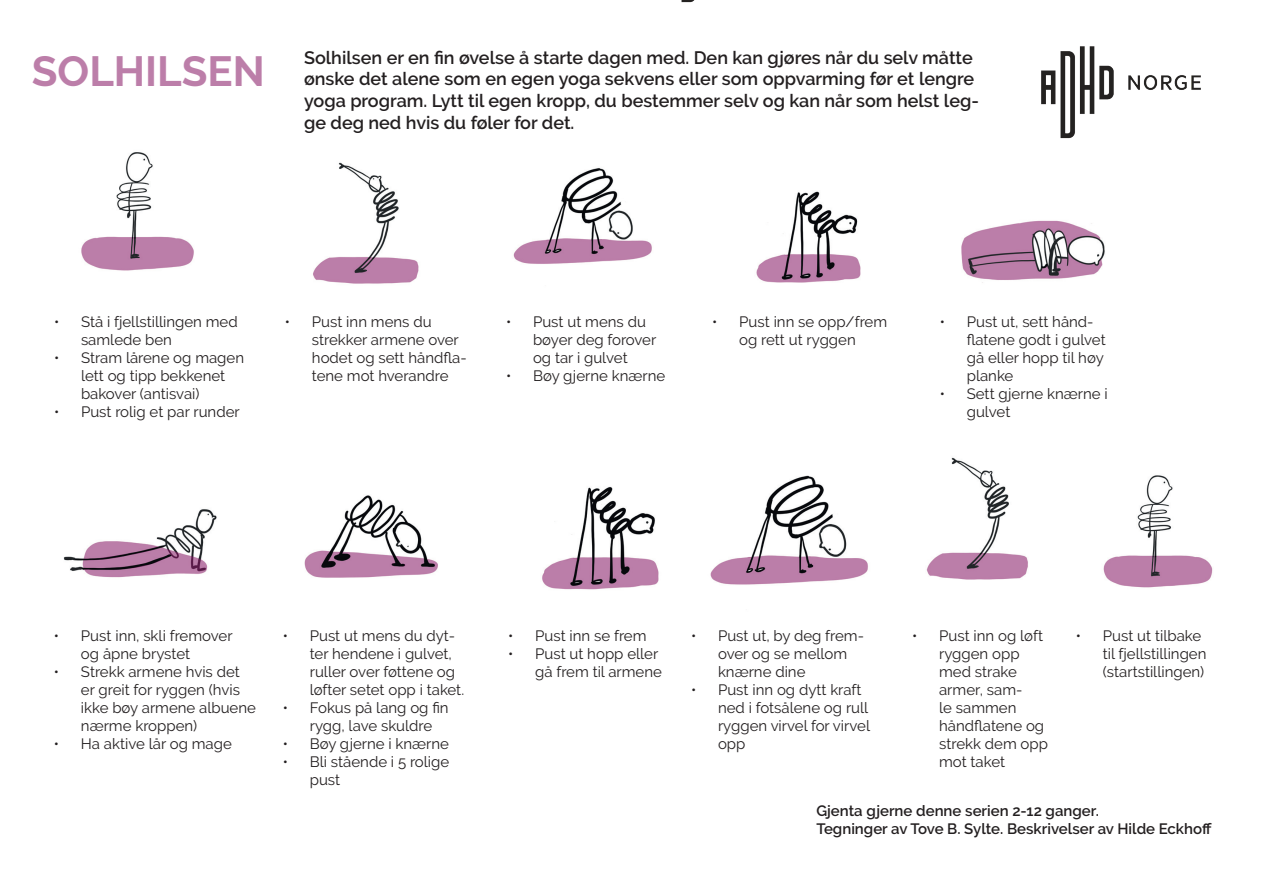
<style>
.page{position:relative;width:1263px;height:893px;background:#fff}
.page>*{position:absolute;margin:0;border:0;box-sizing:border-box;transform-origin:0 0}
.t1{font:700 42px "Raleway";color:#bc7ea9}
.t2{font:600 18px/21.6px "Raleway";color:#231f20}
.t3{font:15px/18px "Raleway";color:#231f20}
.t4{font:600 15px/18px "Raleway";color:#231f20}
</style>
<div class="page">
<img style="left:81px;top:152px;width:113px;height:119px">
<img style="left:681px;top:0;width:14px;height:3px">
<img style="left:313px;top:162px;width:106px;height:122px">
<img style="left:513px;top:168px;width:139px;height:96px">
<img style="left:756px;top:191px;width:105px;height:92px">
<img style="left:961px;top:220px;width:144px;height:63px">
<img style="left:63px;top:509px;width:154px;height:69px">
<img style="left:304px;top:495px;width:134px;height:83px">
<img style="left:542px;top:487px;width:117px;height:103px">
<img style="left:710px;top:475px;width:158px;height:110px">
<img style="left:926px;top:457px;width:102px;height:123px">
<img style="left:1103px;top:475px;width:110px;height:113px">
<img style="left:1041px;top:46px;width:160px;height:93px">
<h1 class="t1" style="left:32px;top:47px;width:234px">SOLHILSEN</h1>
<p class="t2" style="left:304px;top:47px;width:676px">Solhilsen er en fin øvelse å starte dagen med. Den kan gjøres når du selv måtte ønske det alene som en egen yoga sekvens eller som oppvarming før et lengre yoga program. Lytt til egen kropp, du bestemmer selv og kan når som helst leg&shy;ge deg ned hvis du føler for det.</p>
<p class="t3" style="left:81px;top:312px;width:158px;text-indent:-27px">• Stå i fjellstillingen med samlede ben</p>
<p class="t3" style="left:81px;top:348px;width:165px;text-indent:-27px">• Stram lårene og magen lett og tipp bekkenet bakover (antisvai)</p>
<p class="t3" style="left:54px;top:402px;width:187px">• Pust rolig et par runder</p>
<p class="t3" style="left:312px;top:312px;width:156px;text-indent:-27px">• Pust inn mens du strekker armene over hodet og sett håndfla&shy;tene mot hverandre</p>
<p class="t3" style="left:533px;top:312px;width:125px;text-indent:-27px">• Pust ut mens du bøyer deg forover og tar i gulvet</p>
<p class="t3" style="left:506px;top:366px;width:161px">• Bøy gjerne knærne</p>
<p class="t3" style="left:712px;top:312px;width:176px;text-align:center">• Pust inn se opp/frem og rett ut ryggen</p>
<p class="t3" style="left:967px;top:312px;width:140px;text-indent:-27px">• Pust ut, sett hånd&shy;flatene godt i gulvet gå eller hopp til høy planke</p>
<p class="t3" style="left:967px;top:384px;width:142px;text-indent:-27px">• Sett gjerne knærne i gulvet</p>
<p class="t3" style="left:81px;top:627px;width:153px;text-indent:-27px">• Pust inn, skli fremover og åpne brystet</p>
<p class="t3" style="left:81px;top:663px;width:176px;text-indent:-27px">• Strekk armene hvis det er greit for ryggen (hvis ikke bøy armene albuene nærme kroppen)</p>
<p class="t3" style="left:54px;top:735px;width:179px">• Ha aktive lår og mage</p>
<p class="t3" style="left:310px;top:627px;width:156px;text-indent:-27px">• Pust ut mens du dyt&shy;ter hendene i gulvet, ruller over føttene og løfter setet opp i taket.</p>
<p class="t3" style="left:310px;top:699px;width:140px;text-indent:-27px">• Fokus på lang og fin rygg, lave skuldre</p>
<p class="t3" style="left:283px;top:735px;width:168px">• Bøy gjerne i knærne</p>
<p class="t3" style="left:310px;top:753px;width:141px;text-indent:-27px">• Bli stående i 5 rolige pust</p>
<p class="t3" style="left:508px;top:627px;width:140px">• Pust inn se frem</p>
<p class="t3" style="left:508px;top:645px;width:155px;text-align:right">• Pust ut hopp eller gå frem til armene</p>
<p class="t3" style="left:718px;top:627px;width:148px;text-indent:-27px">• Pust ut, by deg frem&shy;over og se mellom knærne dine</p>
<p class="t3" style="left:718px;top:681px;width:154px;text-indent:-27px">• Pust inn og dytt kraft ned i fotsålene og rull ryggen virvel for virvel opp</p>
<p class="t3" style="left:939px;top:627px;width:110px;text-indent:-27px">• Pust inn og løft ryggen opp med strake armer, sam-<br>le sammen håndflatene og strekk dem opp mot taket</p>
<p class="t4" style="left:816px;top:801px;width:397px">Gjenta gjerne denne serien 2-12 ganger.<br>Tegninger av Tove B. Sylte. Beskrivelser av Hilde Eckhoff</p>
<p class="t3" style="left:1103px;top:627px;width:105px;text-indent:-27px">• Pust ut tilbake til fjellstillingen (startstillingen)</p>
</div>
